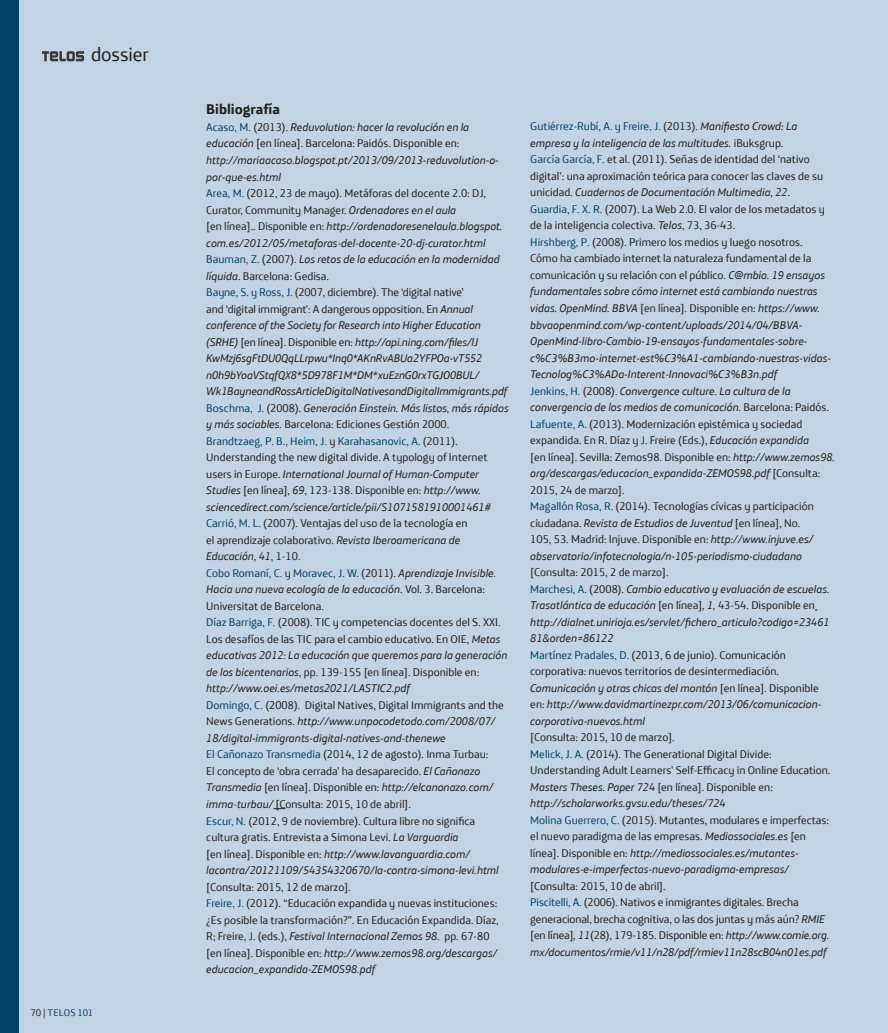
<style>
.page{position:relative;width:888px;height:1033px;background:#fff}
.page>*{position:absolute;margin:0;border:0;box-sizing:border-box;transform-origin:0 0}
.t1{font:19.5px "Telefonica Text";letter-spacing:-.01em;color:#231f20}
.t2{font:700 14.25px "Telefonica Text";color:#231f20}
.t3{font:italic 11.25px/16.5px "Telefonica Text";color:#231f20}
.t4{font:11.25px/16.5px "Telefonica Text";color:#231f20}
.t5{font:9.75px "Telefonica Text";letter-spacing:.01em;color:#00446a}
.s1{color:#231f20}
.s2{font-style:normal;color:#00446a}
.s3{font-style:normal}
.s4{color:#00446a}
.s5{font-style:italic}
</style>
<div class="page">
<div style="left:0;top:0;width:888px;height:1032px;background:#c2d4e3"></div>
<div style="left:0;top:0;width:19px;height:1032px;background:#00446a"></div>
<svg style="left:273px;top:808px;width:12px;height:1px"></svg>
<svg style="left:42px;top:51px;width:42px;height:10px"></svg>
<h1 class="t1" style="left:91px;top:38px;width:59px">dossier</h1>
<p class="t5" style="left:30px;top:1004px;width:64px"><span class="s1">70 |</span> TELOS 101</p>
<p class="t2" style="left:206px;top:97px;width:75px">Bibliografía</p>
<p class="t3" style="left:206px;top:118px;width:304px"><span class="s2">Acaso, M.</span> <span class="s3">(2013).</span> Reduvolution: hacer la revolución en la educación <span class="s3">[en línea]. Barcelona: Paidós. Disponible en: </span>http://mariaacaso.blogspot.pt/2013/09/2013-reduvolution-o&shy;por-que-es.html<br><span class="s2">Area, M.</span> <span class="s3">(2012, 23 de mayo). Metáforas del docente 2.0: DJ, Curator, Community Manager.</span> Ordenadores en el aula<br><span class="s3">[en línea].. Disponible en:</span> http://ordenadoresenelaula.blogspot. com.es/2012/05/metaforas-del-docente-20-dj-curator.html <span class="s2">Bauman, Z.</span> <span class="s3">(2007).</span> Los retos de la educación en la modernidad líquida<span class="s3">. Barcelona: Gedisa.<br></span><span class="s2">Bayne, S. y Ross, J.</span> <span class="s3">(2007, diciembre). The ‘digital native’<br>and ‘digital immigrant’: A dangerous opposition. En</span> Annual conference of the Society for Research into Higher Education (SRHE) <span class="s3">[en línea]. Disponible en:</span> http://api.ning.com/files/lJ KwMzj6sgFtDU0QqLLrpwu*Inq0*AKnRvABUa2YFPOa-vT552 n0h9bYoaVStqfQX8*5D978F1M*DM*xuEznG0rxTGJO0BUL/ Wk1BayneandRossArticleDigitalNativesandDigitalImmigrants.pdf <span class="s2">Boschma, J.</span> <span class="s3">(2008).</span> Generación Einstein. Más listos, más rápidos y más sociables. <span class="s3">Barcelona: Ediciones Gestión 2000.<br></span><span class="s2">Brandtzaeg, P. B., Heim, J.</span> <span class="s3">y</span> <span class="s2">Karahasanovic, A.</span> <span class="s3">(2011).<br>Understanding the new digital divide. A typology of Internet users in Europe.</span> International Journal of Human-Computer Studies <span class="s3">[en línea],</span> 69<span class="s3">, 123-138. Disponible en:</span> http://www. sciencedirect.com/science/article/pii/S1071581910001461# <span class="s2">Carrió, M. L.</span> <span class="s3">(2007). Ventajas del uso de la tecnología en<br>el aprendizaje colaborativo.</span> Revista Iberoamericana de Educación, 41<span class="s3">, 1-10.<br></span><span class="s2">Cobo Romaní, C.</span> <span class="s3">y</span> <span class="s2">Moravec, J. W.</span> <span class="s3">(2011).</span> Aprendizaje Invisible.<br>Hacia una nueva ecología de la educación<span class="s3">. Vol. 3. Barcelona:<br>Universitat de Barcelona.<br></span><span class="s2">Díaz Barriga, F.</span> <span class="s3">(2008). TIC y competencias docentes del S. XXI.<br>Los desafíos de las TIC para el cambio educativo. En OIE,</span> Metas educativas 2012: La educación que queremos para la generación de los bicentenarios<span class="s3">, pp. 139-155 [en línea]. Disponible en: </span>http://www.oei.es/metas2021/LASTIC2.pdf<br><span class="s2">Domingo, C.</span> <span class="s3">(2008). Digital Natives, Digital Immigrants and the News Generations.</span> http://www.unpocodetodo.com/2008/07/ 18/digital-immigrants-digital-natives-and-thenewe<br><span class="s2">El Cañonazo Transmedia</span> <span class="s3">(2014, 12 de agosto). Inma Turbau:<br>El concepto de ‘obra cerrada’ ha desaparecido.</span> El Cañonazo Transmedia <span class="s3">[en línea]. Disponible en:</span> http://elcanonazo.com/ imma-turbau/ <span class="s3">[Consulta: 2015, 10 de abril].<br></span><span class="s2">Escur, N.</span> <span class="s3">(2012, 9 de noviembre). Cultura libre no significa cultura gratis. Entrevista a Simona Levi.</span> La Varguardia<br><span class="s3">[en línea]. Disponible en:</span> http://www.lavanguardia.com/ lacontra/20121109/54354320670/la-contra-simona-levi.html</p>
<p class="t4" style="left:206px;top:877px;width:294px">[Consulta: 2015, 12 de marzo].<br><span class="s4">Freire, J.</span> (2012). “Educación expandida y nuevas instituciones: ¿Es posible la transformación?”. En Educación Expandida. Díaz, R; Freire, J. (eds.), <span class="s5">Festival Internacional Zemos 98</span>. pp. 67-80 [en línea]. Disponible en: <span class="s5">http://www.zemos98.org/descargas/ educacion_expandida-ZEMOS98.pdf</span></p>
<p class="t3" style="left:530px;top:117px;width:306px"><span class="s2">Gutiérrez-Rubí, A. y Freire, J.</span> <span class="s3">(2013).</span> Manifiesto Crowd: La empresa y la inteligencia de las multitudes. <span class="s3">iBuksgrup.<br></span><span class="s2">García García, F.</span> <span class="s3">et al. (2011). Señas de identidad del ‘nativo digital’: una aproximación teórica para conocer las claves de su unicidad.</span> Cuadernos de Documentación Multimedia, 22<span class="s3">.<br></span><span class="s2">Guardia, F. X. R.</span> <span class="s3">(2007). La Web 2.0. El valor de los metadatos y de la inteligencia colectiva.</span> Telos<span class="s3">, 73, 36-43.<br></span><span class="s2">Hirshberg, P.</span> <span class="s3">(2008). Primero los medios y luego nosotros.<br>Cómo ha cambiado internet la naturaleza fundamental de la comunicación y su relación con el público.</span> C@mbio. 19 ensayos fundamentales sobre cómo internet está cambiando nuestras vidas. OpenMind. BBVA <span class="s3">[en línea]. Disponible en:</span> https://www. bbvaopenmind.com/wp-content/uploads/2014/04/BBVA-OpenMind-libro-Cambio-19-ensayos-fundamentales-sobre&shy;c%C3%B3mo-internet-est%C3%A1-cambiando-nuestras-vidas-Tecnolog%C3%ADa-Interent-Innovaci%C3%B3n.pdf<br><span class="s2">Jenkins, H.</span> <span class="s3">(2008).</span> Convergence culture. La cultura de la convergencia de los medios de comunicación. <span class="s3">Barcelona: Paidós.<br></span><span class="s2">Lafuente, A.</span> <span class="s3">(2013). Modernización epistémica y sociedad expandida. En R. Díaz y J. Freire (Eds.),</span> Educación expandida<br><span class="s3">[en línea]. Sevilla: Zemos98. Disponible en:</span> http://www.zemos98. org/descargas/educacion_expandida-ZEMOS98.pdf <span class="s3">[Consulta:<br>2015, 24 de marzo].<br></span><span class="s2">Magallón Rosa, R.</span> <span class="s3">(2014). Tecnologías cívicas y participación ciudadana.</span> Revista de Estudios de Juventud <span class="s3">[en línea], No.<br>105, 53. Madrid: Injuve. Disponible en:</span> http://www.injuve.es/ observatorio/infotecnologia/n-105-periodismo-ciudadano</p>
<p class="t3" style="left:530px;top:563px;width:301px"><span class="s3">[Consulta: 2015, 2 de marzo].<br></span><span class="s2">Marchesi, A.</span> <span class="s3">(2008).</span> Cambio educativo y evaluación de escuelas.<br>Trasatlántica de educación <span class="s3">[en línea]</span>, 1, <span class="s3">43-54. Disponible en </span>http://dialnet.unirioja.es/servlet/fichero_articulo?codigo=23461<br>81&amp;orden=86122<br><span class="s2">Martínez Pradales, D.</span> <span class="s3">(2013, 6 de junio). Comunicación corporativa: nuevos territorios de desintermediación.<br></span>Comunicación y otras chicas del montón <span class="s3">[en línea]. Disponible en:</span> http://www.davidmartinezpr.com/2013/06/comunicacion&shy;corporativa-nuevos.html</p>
<p class="t4" style="left:530px;top:728px;width:302px">[Consulta: 2015, 10 de marzo].<br><span class="s4">Melick, J. A.</span> (2014). The Generational Digital Divide:<br>Understanding Adult Learners’ Self-Efficacy in Online Education.<br><span class="s5">Masters Theses. Paper 724</span> [en línea]. Disponible en: <span class="s5">http://scholarworks.gvsu.edu/theses/724<br></span><span class="s4">Molina Guerrero, C.</span> (2015). Mutantes, modulares e imperfectas: el nuevo paradigma de las empresas. <span class="s5">Mediossociales.es</span> [en línea]. Disponible en: <span class="s5">http://mediossociales.es/mutantes&shy;modulares-e-imperfectas-nuevo-paradigma-empresas/</span></p>
<p class="t4" style="left:530px;top:876px;width:300px">[Consulta: 2015, 10 de abril].<br><span class="s4">Piscitelli, A.</span> (2006). Nativos e inmigrantes digitales. Brecha generacional, brecha cognitiva, o las dos juntas y más aún? <span class="s5">RMIE </span>[en línea]<span class="s5">, 11</span>(28), 179-185. Disponible en: <span class="s5">http://www.comie.org. mx/documentos/rmie/v11/n28/pdf/rmiev11n28scB04n01es.pdf</span></p>
</div>
